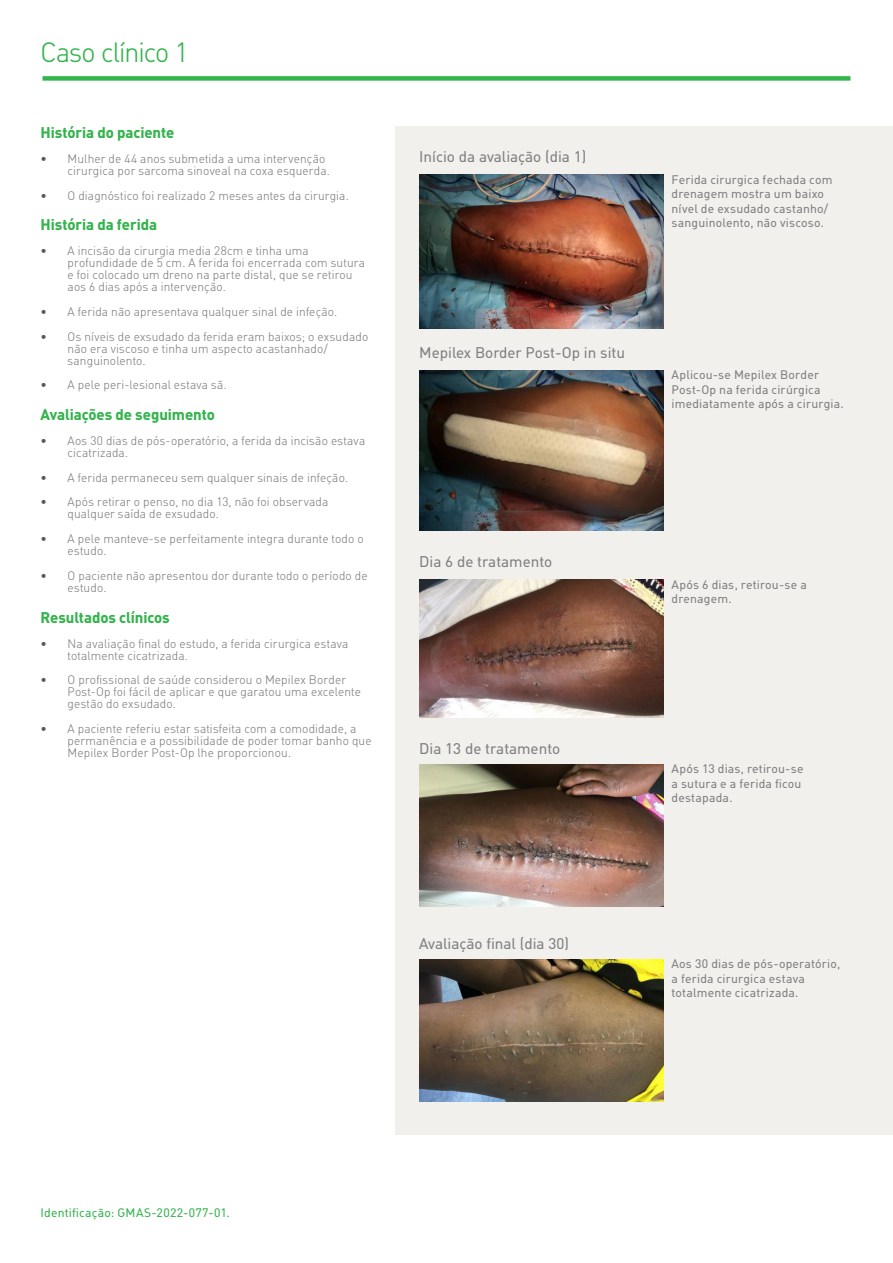
<style>
.page{position:relative;width:893px;height:1263px;background:#fff}
.page>*{position:absolute;margin:0;border:0;box-sizing:border-box;transform-origin:0 0}
.t1{font:300 27px "MHC Din";letter-spacing:-.035em;color:#34b44d}
.t2{font:15px "MHC Din";color:#808083}
.Body_copy_bullets{font:700 15px "MHC Din";letter-spacing:-.005em;color:#34b44d}
.t3{font:300 12px/12px "MHC Din";letter-spacing:.015em;color:#808083}
.Body_copy_bullets-2{font:12px/14.4px "MHC Din";letter-spacing:.015em;color:#808083}
.Department_hospital{font:12px "MHC Din";letter-spacing:.02em;color:#34b44d}
.s1{color:#57585a}
</style>
<div class="page">
<div style="left:395px;top:126px;width:498px;height:1009px;background:#f1f0ed"></div>
<div style="left:43px;top:76px;width:807px;height:5px;background:#34b44d"></div>
<img style="left:419px;top:175px;width:244px;height:153px">
<img style="left:419px;top:370px;width:244px;height:161px">
<img style="left:419px;top:579px;width:244px;height:138px">
<img style="left:419px;top:764px;width:244px;height:142px">
<img style="left:419px;top:959px;width:244px;height:142px">
<p class="t1" style="left:41px;top:36px;width:149px">Caso clínico 1</p>
<p class="Body_copy_bullets" style="left:41px;top:123px;width:135px">História do paciente</p>
<p class="t3" style="left:68px;top:152px;width:264px;text-indent:-27px"><span class="s1">•</span> Mulher de 44 anos submetida a uma intervenção cirurgica por sarcoma sinoveal na coxa esquerda.</p>
<p class="t3" style="left:41px;top:189px;width:310px"><span class="s1">•</span> O diagnóstico foi realizado 2 meses antes da cirurgia.</p>
<p class="Body_copy_bullets" style="left:41px;top:216px;width:118px">História da ferida</p>
<p class="t3" style="left:68px;top:245px;width:299px;text-indent:-27px"><span class="s1">•</span> A incisão da cirurgia media 28cm e tinha uma profundidade de 5 cm. A ferida foi encerrada com sutura e foi colocado um dreno na parte distal, que se retirou aos 6 dias após a intervenção.</p>
<p class="t3" style="left:41px;top:305px;width:298px"><span class="s1">•</span> A ferida não apresentava qualquer sinal de infeção.</p>
<p class="t3" style="left:68px;top:330px;width:302px;text-indent:-27px"><span class="s1">•</span> Os níveis de exsudado da ferida eram baixos; o exsudado não era viscoso e tinha um aspecto acastanhado/ sanguinolento.</p>
<p class="t3" style="left:41px;top:379px;width:188px"><span class="s1">•</span> A pele peri-lesional estava sã.</p>
<p class="Body_copy_bullets" style="left:41px;top:405px;width:176px">Avaliações de seguimento</p>
<p class="t3" style="left:68px;top:434px;width:299px;text-indent:-27px"><span class="s1">•</span> Aos 30 dias de pós-operatório, a ferida da incisão estava cicatrizada.</p>
<p class="t3" style="left:41px;top:471px;width:309px"><span class="s1">•</span> A ferida permaneceu sem qualquer sinais de infeção.</p>
<p class="t3" style="left:68px;top:496px;width:262px;text-indent:-27px"><span class="s1">•</span> Após retirar o penso, no dia 13, não foi observada qualquer saída de exsudado.</p>
<p class="t3" style="left:68px;top:533px;width:298px;text-indent:-27px"><span class="s1">•</span> A pele manteve-se perfeitamente integra durante todo o estudo.</p>
<p class="t3" style="left:68px;top:569px;width:302px;text-indent:-27px"><span class="s1">•</span> O paciente não apresentou dor durante todo o período de estudo.</p>
<p class="Body_copy_bullets" style="left:41px;top:608px;width:131px">Resultados clínicos</p>
<p class="t3" style="left:68px;top:637px;width:282px;text-indent:-27px"><span class="s1">•</span> Na avaliação final do estudo, a ferida cirurgica estava totalmente cicatrizada.</p>
<p class="t3" style="left:68px;top:674px;width:295px;text-indent:-27px"><span class="s1">•</span> O profissional de saúde considerou o Mepilex Border<br>Post-Op foi fácil de aplicar e que garatou uma excelente gestão do exsudado.</p>
<p class="t3" style="left:68px;top:722px;width:306px;text-indent:-27px"><span class="s1">•</span> A paciente referiu estar satisfeita com a comodidade, a permanência e a possibilidade de poder tomar banho que<br>Mepilex Border Post-Op lhe proporcionou.</p>
<p class="t2" style="left:419px;top:147px;width:169px">Início da avaliação (dia 1)</p>
<p class="t2" style="left:419px;top:343px;width:207px">Mepilex Border Post-Op in situ</p>
<p class="Body_copy_bullets-2" style="left:671px;top:172px;width:162px">Ferida cirurgica fechada com drenagem mostra um baixo nível de exsudado castanho/ sanguinolento, não viscoso.</p>
<p class="Body_copy_bullets-2" style="left:671px;top:368px;width:174px">Aplicou-se Mepilex Border<br>Post-Op na ferida cirúrgica imediatamente após a cirurgia.</p>
<p class="t2" style="left:419px;top:552px;width:135px">Dia 6 de tratamento</p>
<p class="t2" style="left:419px;top:739px;width:143px">Dia 13 de tratamento</p>
<p class="Body_copy_bullets-2" style="left:671px;top:577px;width:137px">Após 6 dias, retirou-se a drenagem.</p>
<p class="Body_copy_bullets-2" style="left:671px;top:761px;width:133px">Após 13 dias, retirou-se a sutura e a ferida ficou destapada.</p>
<p class="t2" style="left:419px;top:934px;width:151px">Avaliação final (dia 30)</p>
<p class="Body_copy_bullets-2" style="left:671px;top:956px;width:170px">Aos 30 dias de pós-operatório, a ferida cirurgica estava totalmente cicatrizada.</p>
<p class="Department_hospital" style="left:41px;top:1205px;width:191px">Identificação: GMAS-2022-077-01.</p>
</div>
